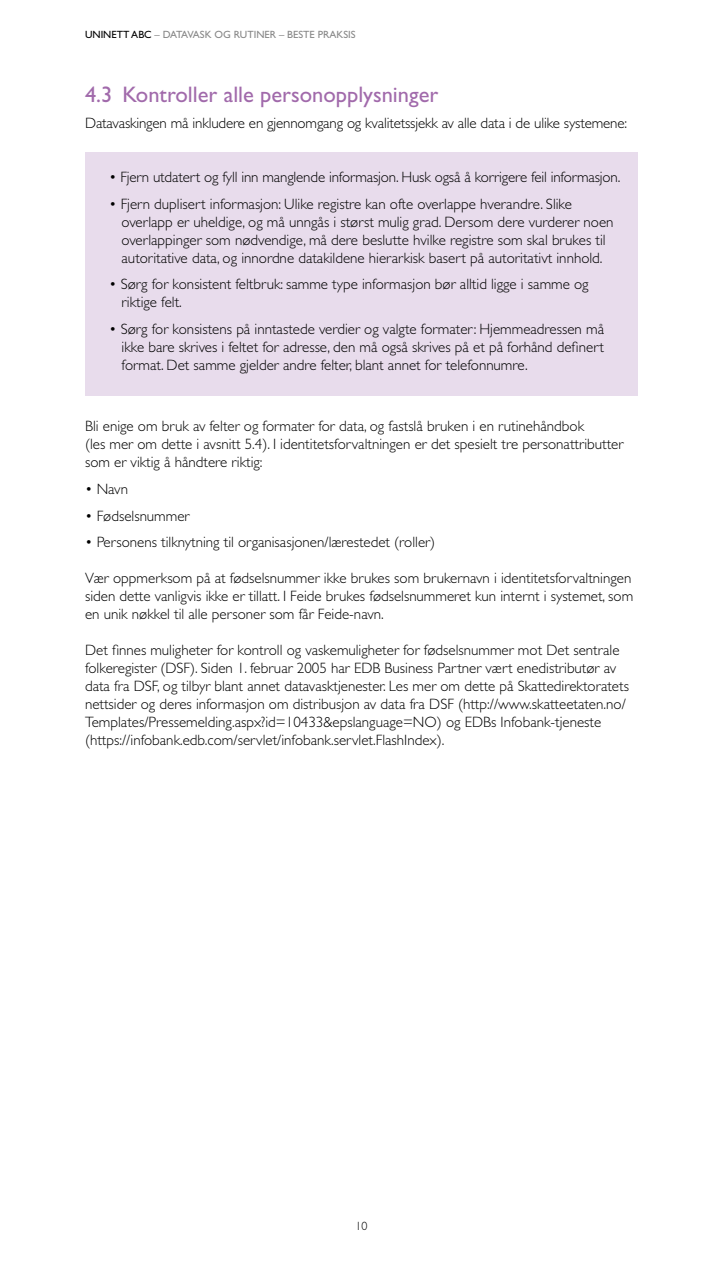
<style>
.page{position:relative;width:723px;height:1263px;background:#fff}
.page>*{position:absolute;margin:0;border:0;box-sizing:border-box;transform-origin:0 0}
.Nivå_2{font:22.5px "Gill Sans";color:#a16aab}
.Copy{font:300 15px/18px "Gill Sans";color:#000}
.t1{font:300 12px "Gill Sans";color:#000}
.t2{font:10.5px "Gill Sans";color:#878787}
.s1{color:#000}
</style>
<div class="page">
<div style="left:85px;top:152px;width:552px;height:243px;background:#e8dcec"></div>
<p class="t2" style="left:85px;top:28px;width:169px"><span class="s1">Uninett ABC</span> – DATAVASK OG RUTINE</p>
<p class="t2" style="left:270px;top:28px;width:87px">R – BESTE PRAKSIS</p>
<p class="Nivå_2" style="left:85px;top:81px;width:355px">4.3 Kontroller alle personopplysninger</p>
<p class="Copy" style="left:85px;top:114px;width:543px">Datavaskingen må inkludere en gjennomgang og kvalitetssjekk av alle data i de ulike systemene:</p>
<p class="Copy" style="left:109px;top:168px;width:513px">• Fjern utdatert og fyll inn manglende informasjon. Husk også å korrigere feil informasjon.</p>
<p class="Copy" style="left:122px;top:195px;width:493px;text-indent:-13px">• Fjern duplisert informasjon: Ulike registre kan ofte overlappe hverandre. Slike overlapp er uheldige, og må unngås i størst mulig grad. Dersom dere vurderer noen overlappinger som nødvendige, må dere beslutte hvilke registre som skal brukes til autoritative data, og innordne datakildene hierarkisk basert på autoritativt innhold.</p>
<p class="Copy" style="left:122px;top:275px;width:469px;text-indent:-13px">• Sørg for konsistent feltbruk: samme type informasjon bør alltid ligge i samme og riktige felt.</p>
<p class="Copy" style="left:122px;top:320px;width:484px;text-align:justify;text-indent:-13px">• Sørg for konsistens på inntastede verdier og valgte formater: Hjemmeadressen må ikke bare skrives i feltet for adresse, den må også skrives på et på forhånd definert format. Det samme gjelder andre felter, blant annet for telefonnumre.</p>
<p class="Copy" style="left:85px;top:417px;width:540px">Bli enige om bruk av felter og formater for data, og fastslå bruken i en rutinehåndbok<br>(les mer om dette i avsnitt 5.4). I identitetsforvaltningen er det spesielt tre personattributter som er viktig å håndtere riktig:</p>
<p class="Copy" style="left:85px;top:480px;width:45px">• Navn</p>
<p class="Copy" style="left:85px;top:506px;width:106px">• Fødselsnummer</p>
<p class="Copy" style="left:85px;top:533px;width:352px">• Personens tilknytning til organisasjonen/lærestedet (roller)</p>
<p class="Copy" style="left:85px;top:569px;width:550px">Vær oppmerksom på at fødselsnummer ikke brukes som brukernavn i identitetsforvaltningen siden dette vanligvis ikke er tillatt. I Feide brukes fødselsnummeret kun internt i systemet, som en unik nøkkel til alle personer som får Feide-navn.</p>
<p class="Copy" style="left:85px;top:641px;width:545px">Det finnes muligheter for kontroll og vaskemuligheter for fødselsnummer mot Det sentrale folkeregister (DSF). Siden 1. februar 2005 har EDB Business Partner vært enedistributør av data fra DSF, og tilbyr blant annet datavasktjenester. Les mer om dette på Skattedirektoratets nettsider og deres informasjon om distribusjon av data fra DSF (http://www.skatteetaten.no/ Templates/Pressemelding.aspx?id=10433&amp;epslanguage=NO) og EDBs Infobank-tjeneste (https://infobank.edb.com/servlet/infobank.servlet.FlashIndex).</p>
<p class="t1" style="left:355px;top:1219px;width:13px">10</p>
</div>
